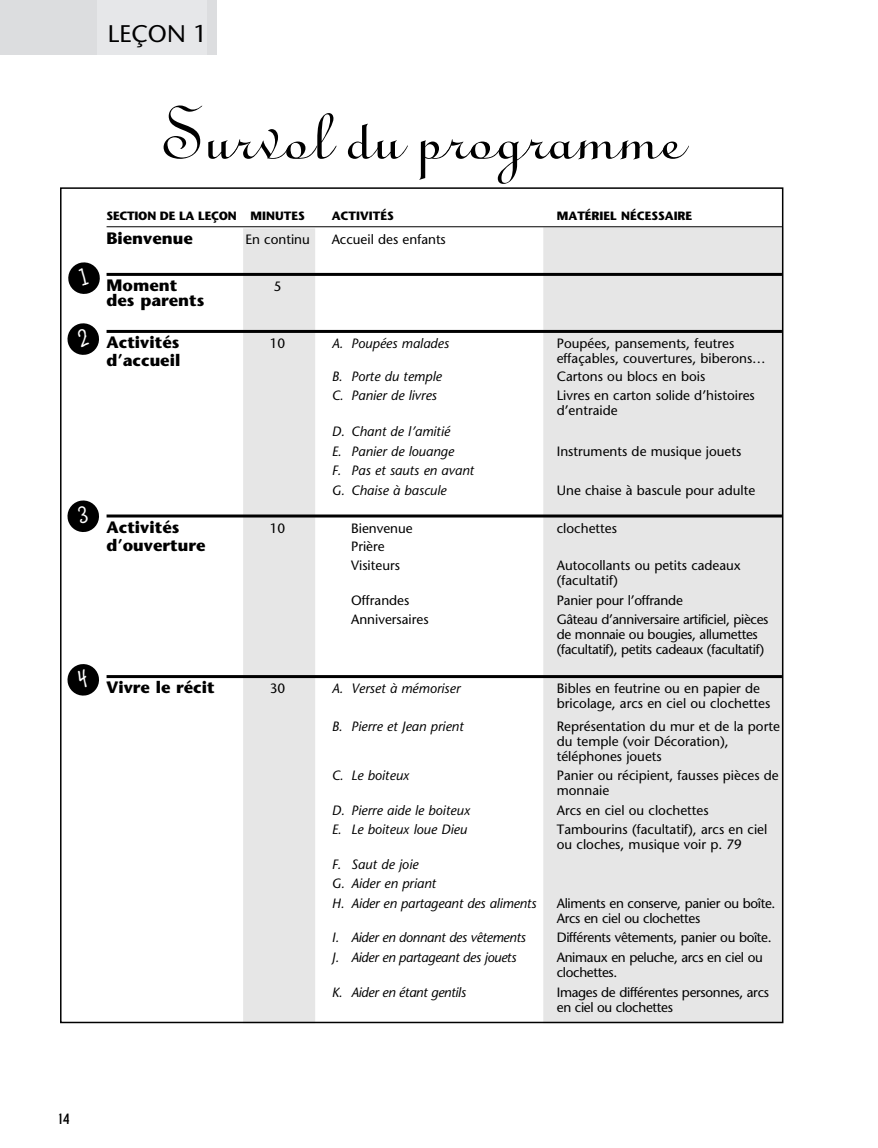
<style>
.page{position:relative;width:878px;height:1148px;background:#fff}
.page>*{position:absolute;margin:0;border:0;box-sizing:border-box;transform-origin:0 0}
.t1{font:84px "Linoscript";color:#000}
.t2{font:24px "Stone Sans";color:#000}
.t3{font:700 16.5px "Stone Sans";color:#000}
.t4{font:700 15px "New Garden";color:#000}
.t5{font:13.5px/15px "Stone Sans";color:#000}
.t6{font:13.5px/15px "Stone Sans";letter-spacing:-.025em;color:#000}
.t7{font:italic 13.5px/19.5px "Stone Sans";color:#000}
.t8{font:italic 13.5px "Stone Sans";letter-spacing:-.025em;color:#000}
.t9{font:700 12px "Stone Sans";color:#000}
.t10{font:700 12px "Stone Sans";letter-spacing:-.02em;color:#000}
</style>
<div class="page">
<div style="left:543px;top:227px;width:240px;height:796px;background:#e6e6e6"></div>
<div style="left:243px;top:228px;width:72px;height:795px;background:#e6e6e6"></div>
<hr style="left:106px;top:226px;width:676px;height:1px;background:#000">
<hr style="left:106px;top:273px;width:676px;height:3px;background:#000">
<hr style="left:106px;top:330px;width:676px;height:3px;background:#000">
<hr style="left:106px;top:514px;width:676px;height:3px;background:#000">
<hr style="left:106px;top:675px;width:676px;height:3px;background:#000">
<div style="left:0;top:0;width:97px;height:54px;background:#dcdddf"></div>
<div style="left:97px;top:0;width:110px;height:54px;background:#e6e7e9"></div>
<div style="left:207px;top:0;width:9px;height:54px;background:#dcdddf"></div>
<svg style="left:68px;top:262px;width:32px;height:32px"></svg>
<svg style="left:67px;top:323px;width:32px;height:32px"></svg>
<svg style="left:67px;top:500px;width:32px;height:32px"></svg>
<svg style="left:67px;top:664px;width:32px;height:32px"></svg>
<h2 class="t2" style="left:108px;top:24px;width:101px">LEÇON 1</h2>
<h1 class="t1" style="left:161px;top:105px;width:522px">Survol du programme</h1>
<p class="t10" style="left:106px;top:211px;width:200px">SECTION DE LA LEÇON MINUTES</p>
<p class="t9" style="left:332px;top:211px;width:64px">ACTIVITÉS</p>
<p class="t9" style="left:556px;top:211px;width:137px">MATÉRIEL NÉCESSAIRE</p>
<p class="t3" style="left:106px;top:232px;width:88px">Bienvenue</p>
<p class="t5" style="left:245px;top:234px;width:66px">En continu</p>
<p class="t5" style="left:331px;top:234px;width:116px">Accueil des enfants</p>
<p class="t3" style="left:106px;top:279px;width:72px">Moment</p>
<p class="t5" style="left:274px;top:280px;width:9px">5</p>
<p class="t3" style="left:106px;top:294px;width:99px">des parents</p>
<p class="t3" style="left:106px;top:336px;width:74px">Activités</p>
<p class="t5" style="left:270px;top:337px;width:17px">10</p>
<p class="t7" style="left:332px;top:335px;width:119px">A. Poupées malades</p>
<p class="t5" style="left:557px;top:337px;width:179px">Poupées, pansements, feutres</p>
<p class="t3" style="left:106px;top:354px;width:75px">d’accueil</p>
<p class="t5" style="left:556px;top:352px;width:210px">effaçables, couvertures, biberons…</p>
<p class="t7" style="left:331px;top:368px;width:111px">B. Porte du temple</p>
<p class="t5" style="left:556px;top:370px;width:150px">Cartons ou blocs en bois</p>
<p class="t7" style="left:331px;top:387px;width:107px">C. Panier de livres</p>
<p class="t5" style="left:556px;top:390px;width:199px">Livres en carton solide d’histoires d’entraide</p>
<p class="t7" style="left:331px;top:423px;width:124px">D. Chant de l’amitié<br>E. Panier de louange</p>
<p class="t5" style="left:556px;top:445px;width:186px">Instruments de musique jouets</p>
<p class="t7" style="left:331px;top:462px;width:144px">F. Pas et sauts en avant<br>G. Chaise à bascule</p>
<p class="t5" style="left:556px;top:484px;width:200px">Une chaise à bascule pour adulte</p>
<p class="t3" style="left:106px;top:520px;width:74px">Activités</p>
<p class="t5" style="left:270px;top:522px;width:17px">10</p>
<p class="t5" style="left:351px;top:522px;width:63px">Bienvenue</p>
<p class="t5" style="left:557px;top:522px;width:62px">clochettes</p>
<p class="t3" style="left:106px;top:538px;width:100px">d’ouverture</p>
<p class="t5" style="left:351px;top:537px;width:50px;line-height:19.5px">Prière<br>Visiteurs</p>
<p class="t5" style="left:557px;top:559px;width:186px">Autocollants ou petits cadeaux (facultatif)</p>
<p class="t5" style="left:351px;top:594px;width:60px">Offrandes</p>
<p class="t5" style="left:557px;top:594px;width:128px">Panier pour l’offrande</p>
<p class="t5" style="left:351px;top:613px;width:79px">Anniversaires</p>
<p class="t6" style="left:557px;top:613px;width:213px">Gâteau d’anniversaire artificiel, pièces de monnaie ou bougies, allumettes (facultatif), petits cadeaux (facultatif)</p>
<p class="t3" style="left:106px;top:681px;width:110px">Vivre le récit</p>
<p class="t5" style="left:270px;top:682px;width:17px">30</p>
<p class="t7" style="left:332px;top:680px;width:130px">A. Verset à mémoriser</p>
<p class="t5" style="left:557px;top:682px;width:215px">Bibles en feutrine ou en papier de bricolage, arcs en ciel ou clochettes</p>
<p class="t7" style="left:332px;top:717px;width:133px">B. Pierre et Jean prient</p>
<p class="t5" style="left:557px;top:720px;width:224px">Représentation du mur et de la porte du temple (voir Décoration), téléphones jouets</p>
<p class="t7" style="left:332px;top:767px;width:79px">C. Le boiteux</p>
<p class="t5" style="left:557px;top:769px;width:223px">Panier ou récipient, fausses pièces de monnaie</p>
<p class="t7" style="left:332px;top:801px;width:140px">D. Pierre aide le boiteux</p>
<p class="t5" style="left:557px;top:804px;width:153px">Arcs en ciel ou clochettes</p>
<p class="t7" style="left:332px;top:821px;width:137px">E. Le boiteux loue Dieu</p>
<p class="t5" style="left:557px;top:823px;width:212px">Tambourins (facultatif), arcs en ciel ou cloches, musique voir p. 79</p>
<p class="t7" style="left:332px;top:855px;width:206px">F. Saut de joie<br>G. Aider en priant<br>H. Aider en partageant des aliments</p>
<p class="t6" style="left:557px;top:897px;width:220px">Aliments en conserve, panier ou boîte.<br>Arcs en ciel ou clochettes</p>
<p class="t8" style="left:332px;top:932px;width:195px">I. Aider en donnant des vêtements</p>
<p class="t6" style="left:557px;top:931px;width:216px">Différents vêtements, panier ou boîte.</p>
<p class="t8" style="left:332px;top:952px;width:186px">J. Aider en partageant des jouets</p>
<p class="t6" style="left:557px;top:951px;width:207px">Animaux en peluche, arcs en ciel ou clochettes.</p>
<p class="t8" style="left:332px;top:986px;width:136px">K. Aider en étant gentils</p>
<p class="t6" style="left:557px;top:985px;width:214px">Images de différentes personnes, arcs en ciel ou clochettes</p>
<p class="t4" style="left:58px;top:1109px;width:13px">14</p>
</div>
